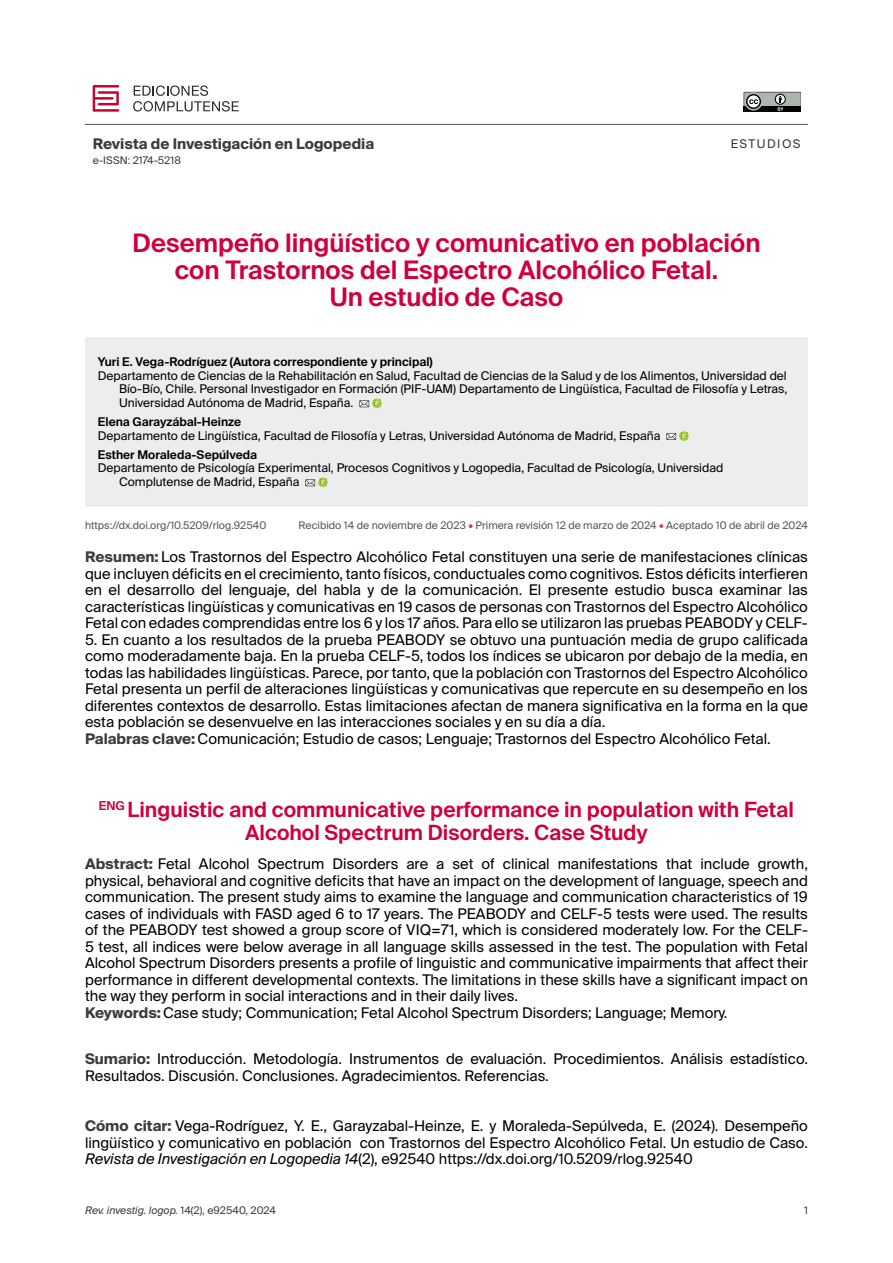
<style>
.page{position:relative;width:893px;height:1263px;background:#fff}
.page>*{position:absolute;margin:0;border:0;box-sizing:border-box;transform-origin:0 0}
.t1{font:600 25.5px/27px "Suisse Intl";color:#cf003d;text-align:center}
.t2{font:600 21px/22.5px "Suisse Intl";color:#cf003d;text-align:center}
.t3{font:14.7px/16.5px "Suisse Intl";color:#000}
.t4{font:700 14.7px "Suisse Intl";color:#3c3c3b}
.t5{font:12px/13.8px "Suisse Intl";color:#000;text-align:justify}
.t6{font:600 12px "Suisse Intl";color:#000}
.t7{font:12px "Suisse Intl";letter-spacing:.12em;color:#3c3c3b}
.t8{font:10.5px "Suisse Intl";color:#575756}
.t9{font:italic 10.5px "Suisse Intl";color:#3c3c3b}
.t10{font:10.5px "Suisse Intl";color:#3c3c3b}
.s1{color:#d83364}
.s2{font-weight:700;color:#3c3c3b}
.s3{font-style:italic}
.s4{font-style:normal}
</style>
<div class="page">
<hr style="left:85px;top:124px;width:723px;height:1px;background:#575756">
<svg style="left:744px;top:92px;width:56px;height:19px"></svg>
<svg style="left:93px;top:85px;width:26px;height:26px"></svg>
<svg style="left:133px;top:85px;width:106px;height:26px"></svg>
<div style="left:85px;top:337px;width:723px;height:169px;background:#ededed"></div>
<svg style="left:359px;top:399px;width:23px;height:9px"></svg>
<svg style="left:666px;top:431px;width:23px;height:10px"></svg>
<svg style="left:305px;top:478px;width:23px;height:9px"></svg>
<p class="t4" style="left:93px;top:135px;width:283px">Revista de Investigación en Logopedia</p>
<p class="t10" style="left:93px;top:154px;width:90px">e-ISSN: 2174-5218</p>
<p class="t7" style="left:731px;top:136px;width:71px">ESTUDIOS</p>
<h1 class="t1" style="left:132px;top:229px;width:630px">Desempeño lingüístico y comunicativo en población con Trastornos del Espectro Alcohólico Fetal.<br>Un estudio de Caso</h1>
<p class="t6" style="left:98px;top:355px;width:336px">Yuri E. Vega-Rodríguez (Autora correspondiente y principal)</p>
<p class="t5" style="left:119px;top:368px;width:670px;text-indent:-21px">Departamento de Ciencias de la Rehabilitación en Salud, Facultad de Ciencias de la Salud y de los Alimentos, Universidad del Bío-Bío, Chile. Personal Investigador en Formación (PIF-UAM) Departamento de Lingüística, Facultad de Filosofía y Letras, Universidad Autónoma de Madrid, España.</p>
<p class="t6" style="left:98px;top:415px;width:145px">Elena Garayzábal-Heinze</p>
<p class="t5" style="left:98px;top:429px;width:564px">Departamento de Lingüística, Facultad de Filosofía y Letras, Universidad Autónoma de Madrid, España</p>
<p class="t6" style="left:98px;top:447px;width:161px">Esther Moraleda-Sepúlveda</p>
<p class="t5" style="left:119px;top:461px;width:606px;line-height:14.2px;text-indent:-21px">Departamento de Psicología Experimental, Procesos Cognitivos y Logopedia, Facultad de Psicología, Universidad<br>Complutense de Madrid, España</p>
<p class="t8" style="left:85px;top:519px;width:183px">https://dx.doi.org/10.5209/rlog.92540</p>
<p class="t8" style="left:299px;top:519px;width:511px">Recibido 14 de noviembre de 2023 <span class="s1">•</span> Primera revisión 12 de marzo de 2024 <span class="s1">•</span> Aceptado 10 de abril de 2024</p>
<p class="t3" style="left:85px;top:549px;width:724px;text-align:justify"><span class="s2">Resumen:</span> Los Trastornos del Espectro Alcohólico Fetal constituyen una serie de manifestaciones clínicas que incluyen déficits en el crecimiento, tanto físicos, conductuales como cognitivos. Estos déficits interfieren en el desarrollo del lenguaje, del habla y de la comunicación. El presente estudio busca examinar las características lingüísticas y comunicativas en 19 casos de personas con Trastornos del Espectro Alcohólico Fetal con edades comprendidas entre los 6 y los 17 años. Para ello se utilizaron las pruebas PEABODY y CELF-</p>
<p class="t3" style="left:85px;top:631px;width:724px">5. En cuanto a los resultados de la prueba PEABODY se obtuvo una puntuación media de grupo calificada como moderadamente baja. En la prueba CELF-5, todos los índices se ubicaron por debajo de la media, en todas las habilidades lingüísticas. Parece, por tanto, que la población con Trastornos del Espectro Alcohólico Fetal presenta un perfil de alteraciones lingüísticas y comunicativas que repercute en su desempeño en los diferentes contextos de desarrollo. Estas limitaciones afectan de manera significativa en la forma en la que esta población se desenvuelve en las interacciones sociales y en su día a día.<br><span class="s2">Palabras clave:</span>Comunicación; Estudio de casos; Lenguaje; Trastornos del Espectro Alcohólico Fetal.</p>
<h2 class="t2" style="left:99px;top:799px;width:697px"><sup>ENG</sup> Linguistic and communicative performance in population with Fetal<br>Alcohol Spectrum Disorders. Case Study</h2>
<p class="t3" style="left:85px;top:856px;width:724px"><span class="s2">Abstract:</span> Fetal Alcohol Spectrum Disorders are a set of clinical manifestations that include growth, physical, behavioral and cognitive deficits that have an impact on the development of language, speech and communication. The present study aims to examine the language and communication characteristics of 19 cases of individuals with FASD aged 6 to 17 years. The PEABODY and CELF-5 tests were used. The results of the PEABODY test showed a group score of VIQ=71, which is considered moderately low. For the CELF-5 test, all indices were below average in all language skills assessed in the test. The population with Fetal Alcohol Spectrum Disorders presents a profile of linguistic and communicative impairments that affect their performance in different developmental contexts. The limitations in these skills have a significant impact on the way they perform in social interactions and in their daily lives.<br><span class="s2">Keywords:</span>Case study; Communication; Fetal Alcohol Spectrum Disorders; Language; Memory.</p>
<p class="t3" style="left:85px;top:1051px;width:724px"><span class="s2">Sumario:</span> Introducción. Metodología. Instrumentos de evaluación. Procedimientos. Análisis estadístico.<br>Resultados. Discusión. Conclusiones. Agradecimientos. Referencias.</p>
<p class="t3" style="left:85px;top:1118px;width:724px;text-align:justify"><span class="s2">Cómo citar:</span> Vega-Rodríguez, Y. E., Garayzabal-Heinze, E. y Moraleda-Sepúlveda, E. (2024). Desempeño lingüístico y comunicativo en población con Trastornos del Espectro Alcohólico Fetal. Un estudio de Caso.<br><span class="s3">Revista de Investigación en Logopedia 14</span>(2), e92540 https://dx.doi.org/10.5209/rlog.92540</p>
<p class="t9" style="left:85px;top:1204px;width:192px">Rev. investig. logop. <span class="s4">14(2), e92540, 2024</span></p>
<p class="t10" style="left:804px;top:1204px;width:5px">1</p>
</div>
